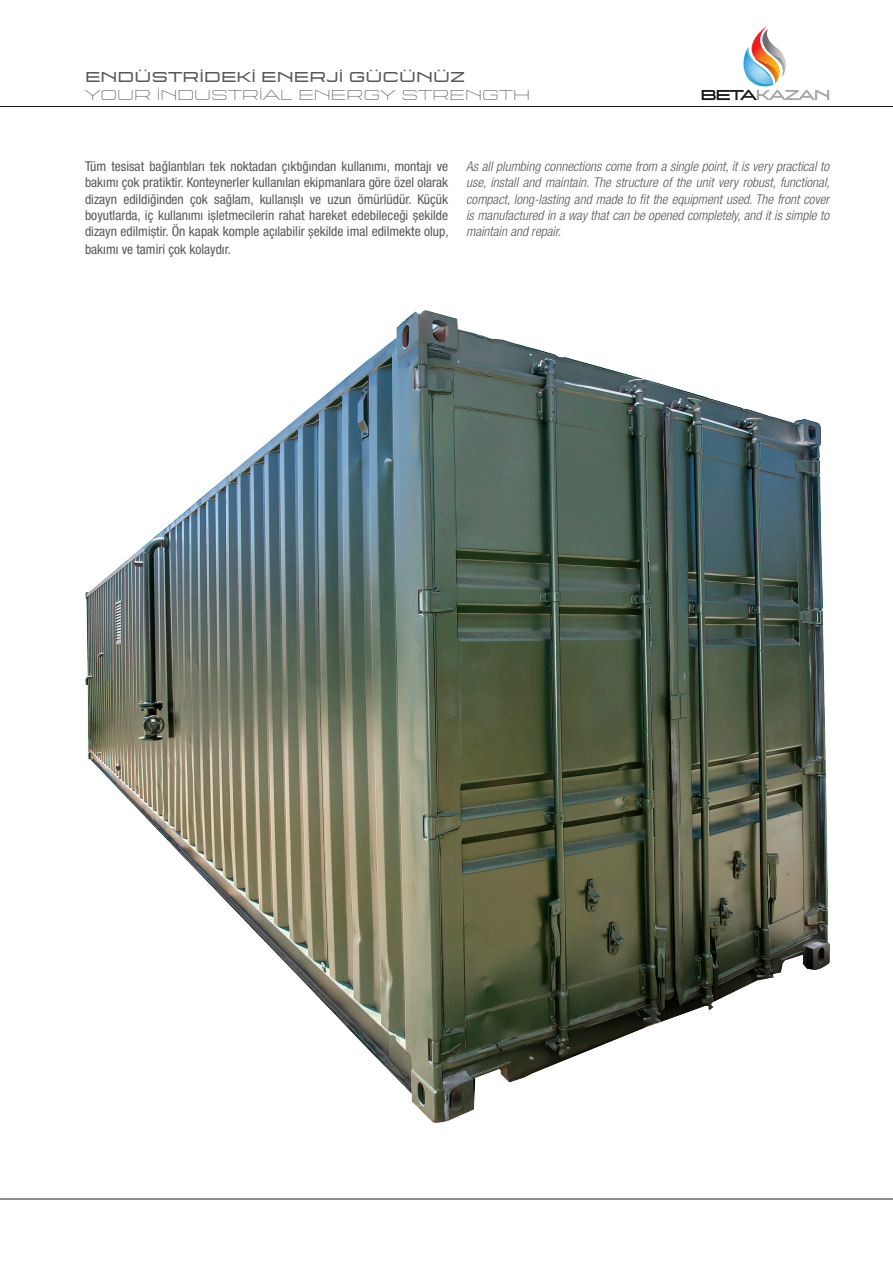
<style>
.page{position:relative;width:893px;height:1263px;background:#fff}
.page>*{position:absolute;margin:0;border:0;box-sizing:border-box;transform-origin:0 0}
.t1{font:200 15px "Q Type Ext";color:#57585a}
.t2{font:15px "Q Type Ext";color:#57585a}
.t3{font:condensed 13.5px/16.2px "Helvetica Neue LT Pro";color:#57585a;text-align:justify}
.t4{font:italic 300 condensed 13.5px/16.2px "Helvetica Neue LT Pro";color:#57585a;text-align:justify}
</style>
<div class="page">
<svg style="left:702px;top:26px;width:127px;height:74px"></svg>
<hr style="left:0;top:106px;width:893px;height:1px;background:#231f20">
<hr style="left:0;top:1199px;width:893px;height:1px;background:#231f20">
<img style="left:85px;top:311px;width:744px;height:811px">
<p class="t2" style="left:85px;top:68px;width:381px">ENDÜSTRİDEKİ ENERJİ GÜCÜNÜZ</p>
<p class="t1" style="left:85px;top:86px;width:447px">YOUR INDUSTRIAL ENERGY STRENGTH</p>
<p class="t3" style="left:85px;top:158px;width:365px">Tüm tesisat bağlantıları tek noktadan çıktığından kullanımı, montajı ve bakımı çok pratiktir. Konteynerler kullanılan ekipmanlara göre özel olarak dizayn edildiğinden çok sağlam, kullanışlı ve uzun ömürlüdür. Küçük boyutlarda, iç kullanımı işletmecilerin rahat hareket edebileceği şekilde dizayn edilmiştir. Ön kapak komple açılabilir şekilde imal edilmekte olup,</p>
<p class="t3" style="left:85px;top:241px;width:147px">bakımı ve tamiri çok kolaydır.</p>
<p class="t4" style="left:466px;top:159px;width:365px">As all plumbing connections come from a single point, it is very practical to use, install and maintain. The structure of the unit very robust, functional, compact, long-lasting and made to fit the equipment used. The front cover is manufactured in a way that can be opened completely, and it is simple to maintain and repair.</p>
</div>
